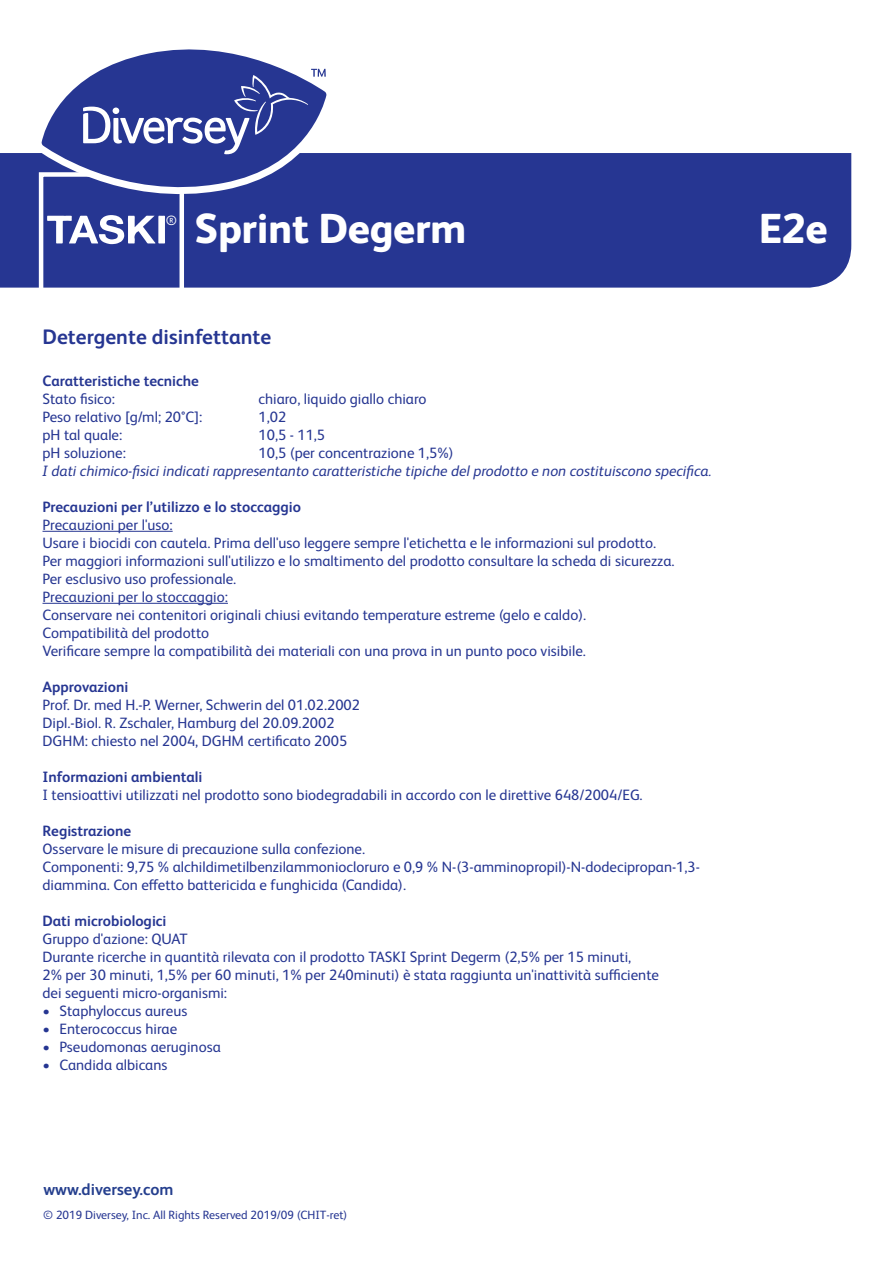
<style>
.page{position:relative;width:893px;height:1263px;background:#fff}
.page>*{position:absolute;margin:0;border:0;box-sizing:border-box;transform-origin:0 0}
.t1{font:800 42px "FS Albert Pro";letter-spacing:-.01em;color:#fff}
.t2{font:700 21px "FS Albert Pro";color:#263692}
.t3{font:700 16.5px "FS Albert Pro";color:#253f8e}
.t4{font:15px/18px "FS Albert Pro";color:#263692}
.t5{font:700 15px "FS Albert Pro";color:#263692}
.t6{font:italic 15px "FS Albert Pro";color:#263692}
.t7{font:13.5px "FS Albert Pro";color:#fff}
.t8{font:12px "FS Albert Pro";color:#263692}
</style>
<div class="page">
<div style="left:0;top:153px;width:851px;height:135px;background:#263692"></div>
<img style="left:69px;top:215px;width:86px;height:29px">
<hr style="left:43px;top:531px;width:130px;height:1px;background:#263692">
<hr style="left:43px;top:603px;width:185px;height:1px;background:#263692">
<svg style="left:34px;top:49px;width:305px;height:165px"></svg>
<svg style="left:83px;top:69px;width:243px;height:86px"></svg>
<p class="t7" style="left:166px;top:211px;width:13px">®</p>
<h1 class="t1" style="left:195px;top:195px;width:273px">Sprint Degerm</h1>
<h1 class="t1" style="left:759px;top:195px;width:70px">E2e</h1>
<h2 class="t2" style="left:43px;top:322px;width:230px">Detergente disinfettante</h2>
<p class="t5" style="left:43px;top:370px;width:158px">Caratteristiche tecniche</p>
<p class="t4" style="left:43px;top:388px;width:74px">Stato fisico:</p>
<p class="t4" style="left:259px;top:388px;width:169px">chiaro, liquido giallo chiaro</p>
<p class="t4" style="left:43px;top:406px;width:161px">Peso relativo [g/ml; 20°C]:</p>
<p class="t4" style="left:259px;top:406px;width:29px">1,02</p>
<p class="t4" style="left:43px;top:424px;width:81px">pH tal quale:</p>
<p class="t4" style="left:259px;top:424px;width:68px">10,5 - 11,5</p>
<p class="t4" style="left:43px;top:442px;width:85px">pH soluzione:</p>
<p class="t4" style="left:259px;top:442px;width:197px">10,5 (per concentrazione 1,5%)</p>
<p class="t6" style="left:43px;top:460px;width:671px">I dati chimico-fisici indicati rappresentanto caratteristiche tipiche del prodotto e non costituiscono specifica.</p>
<p class="t5" style="left:43px;top:496px;width:260px">Precauzioni per l’utilizzo e lo stoccaggio</p>
<p class="t4" style="left:43px;top:514px;width:634px">Precauzioni per l'uso:<br>Usare i biocidi con cautela. Prima dell'uso leggere sempre l'etichetta e le informazioni sul prodotto.<br>Per maggiori informazioni sull'utilizzo e lo smaltimento del prodotto consultare la scheda di sicurezza.<br>Per esclusivo uso professionale.<br>Precauzioni per lo stoccaggio:<br>Conservare nei contenitori originali chiusi evitando temperature estreme (gelo e caldo).<br>Compatibilità del prodotto<br>Verificare sempre la compatibilità dei materiali con una prova in un punto poco visibile.</p>
<p class="t5" style="left:43px;top:676px;width:87px">Approvazioni</p>
<p class="t4" style="left:43px;top:694px;width:319px">Prof. Dr. med H.-P. Werner, Schwerin del 01.02.2002<br>Dipl.-Biol. R. Zschaler, Hamburg del 20.09.2002<br>DGHM: chiesto nel 2004, DGHM certificato 2005</p>
<p class="t5" style="left:43px;top:766px;width:161px">Informazioni ambientali</p>
<p class="t4" style="left:43px;top:784px;width:602px">I tensioattivi utilizzati nel prodotto sono biodegradabili in accordo con le direttive 648/2004/EG.</p>
<p class="t5" style="left:43px;top:820px;width:90px">Registrazione</p>
<p class="t4" style="left:43px;top:838px;width:659px">Osservare le misure di precauzione sulla confezione.<br>Componenti: 9,75 % alchildimetilbenzilammoniocloruro e 0,9 % N-(3-amminopropil)-N-dodecipropan-1,3- diammina. Con effetto battericida e funghicida (Candida).</p>
<p class="t5" style="left:43px;top:910px;width:126px">Dati microbiologici</p>
<p class="t4" style="left:43px;top:928px;width:618px">Gruppo d'azione: QUAT<br>Durante ricerche in quantità rilevata con il prodotto TASKI Sprint Degerm (2,5% per 15 minuti,<br>2% per 30 minuti, 1,5% per 60 minuti, 1% per 240minuti) è stata raggiunta un'inattività sufficiente dei seguenti micro-organismi:</p>
<p class="t4" style="left:43px;top:1000px;width:146px">• Staphyloccus aureus</p>
<p class="t4" style="left:43px;top:1018px;width:136px">• Enterococcus hirae</p>
<p class="t4" style="left:43px;top:1036px;width:180px">• Pseudomonas aeruginosa</p>
<p class="t4" style="left:43px;top:1054px;width:126px">• Candida albicans</p>
<p class="t3" style="left:43px;top:1177px;width:132px">www.diversey.com</p>
<p class="t8" style="left:43px;top:1206px;width:306px">© 2019 Diversey, Inc. All Rights Reserved 2019/09 (CHIT-ret)</p>
</div>
